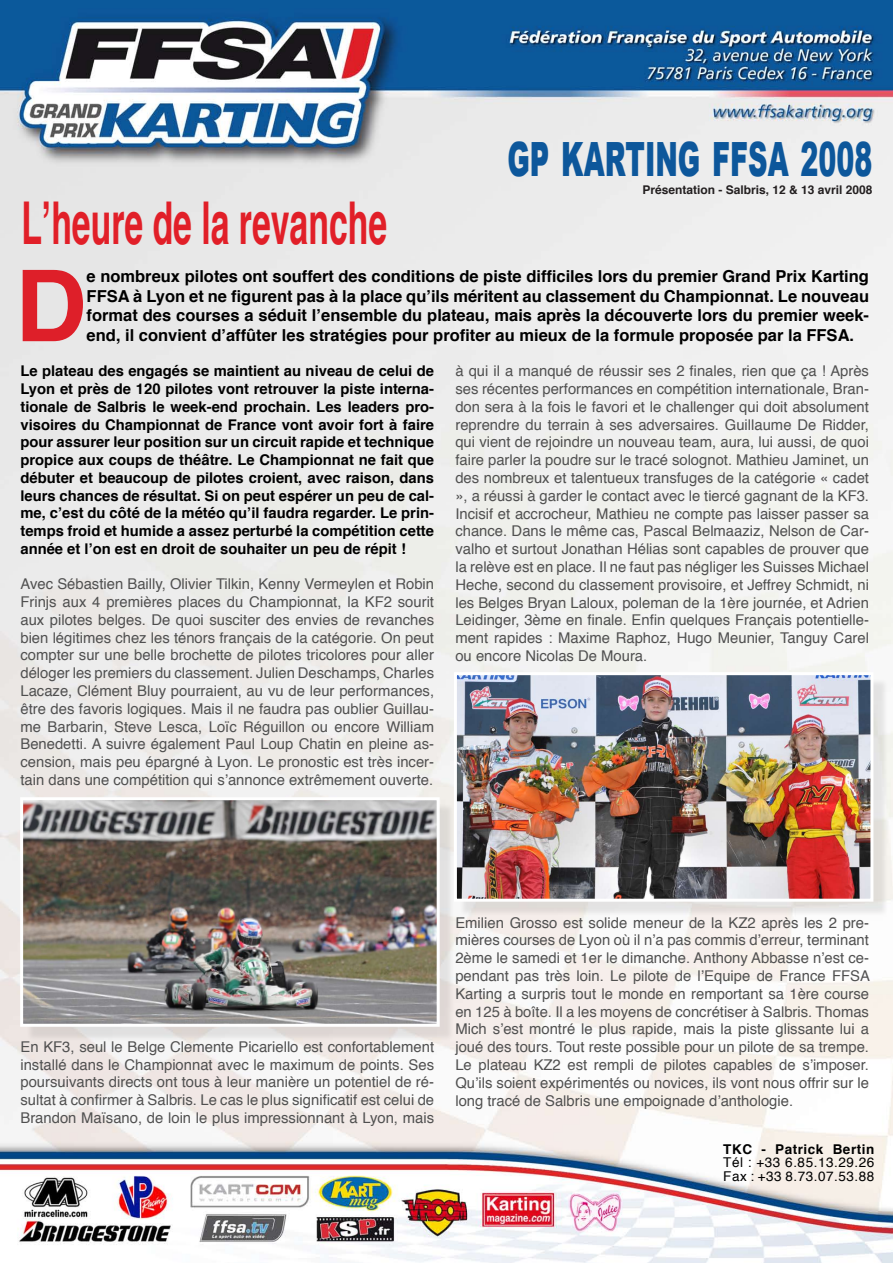
<style>
.page{position:relative;width:893px;height:1263px;background:#fff}
.page>*{position:absolute;margin:0;border:0;box-sizing:border-box;transform-origin:0 0}
.t1{font:700 99px "Helvetica";color:#de1f29}
.t2{font:700 59.1px "Helvetica";color:#e11f28;scale:.57 1}
.t3{font:900 47.25px "Arial";color:#0d579b;scale:.57 1}
.t4{font:700 16.5px/19.8px "Helvetica";color:#000;text-align:justify}
.t5{font:14.85px/17.9px "Helvetica";color:#505050;text-align:justify}
.t6{font:700 14.85px/17.7px "Helvetica";color:#000;text-align:justify}
.t7{font:13.5px/13.5px "Helvetica";letter-spacing:.04em;color:#000}
.t8{font:700 13.5px "Helvetica";letter-spacing:.04em;color:#000}
.t9{font:700 12px "Helvetica";color:#231f20}
</style>
<div class="page">
<img style="left:0;top:0;width:893px;height:1263px">
<div style="left:25px;top:802px;width:431px;height:241px;background:#231f20;opacity:.1"></div>
<img style="left:24px;top:801px;width:412px;height:222px">
<div style="left:20px;top:797px;width:420px;height:230px;border:3px solid #fff"></div>
<div style="left:459px;top:677px;width:431px;height:241px;background:#231f20;opacity:.1"></div>
<img style="left:458px;top:676px;width:411px;height:222px">
<div style="left:454px;top:672px;width:419px;height:230px;border:3px solid #fff"></div>
<h3 class="t3" style="left:507px;top:133px;width:642px">GP KARTING FFSA 2008</h3>
<h2 class="t2" style="left:21px;top:169px;width:643px">L’heure de la revanche</h2>
<p class="t9" style="left:642px;top:179px;width:232px">Présentation - Salbris, 12 &amp; 13 avril 2008</p>
<h1 class="t1" style="left:15px;top:217px;width:73px">D</h1>
<p class="t4" style="left:87px;top:265px;width:784px">e nombreux pilotes ont souffert des conditions de piste difficiles lors du premier Grand Prix Karting FFSA à Lyon et ne figurent pas à la place qu’ils méritent au classement du Championnat. Le nouveau format des courses a séduit l’ensemble du plateau, mais après la découverte lors du premier week&shy;end, il convient d’affûter les stratégies pour profiter au mieux de la formule proposée par la FFSA.</p>
<p class="t6" style="left:20px;top:361px;width:415px">Le plateau des engagés se maintient au niveau de celui de Lyon et près de 120 pilotes vont retrouver la piste interna&shy;tionale de Salbris le week-end prochain. Les leaders pro&shy;visoires du Championnat de France vont avoir fort à faire pour assurer leur position sur un circuit rapide et technique propice aux coups de théâtre. Le Championnat ne fait que débuter et beaucoup de pilotes croient, avec raison, dans leurs chances de résultat. Si on peut espérer un peu de cal&shy;me, c’est du côté de la météo qu’il faudra regarder. Le prin&shy;temps froid et humide a assez perturbé la compétition cette année et l’on est en droit de souhaiter un peu de répit !</p>
<p class="t5" style="left:20px;top:575px;width:415px">Avec Sébastien Bailly, Olivier Tilkin, Kenny Vermeylen et Robin Frinjs aux 4 premières places du Championnat, la KF2 sourit aux pilotes belges. De quoi susciter des envies de revanches bien légitimes chez les ténors français de la catégorie. On peut compter sur une belle brochette de pilotes tricolores pour aller déloger les premiers du classement. Julien Deschamps, Charles Lacaze, Clément Bluy pourraient, au vu de leur performances, être des favoris logiques. Mais il ne faudra pas oublier Guillau&shy;me Barbarin, Steve Lesca, Loïc Réguillon ou encore William Benedetti. A suivre également Paul Loup Chatin en pleine as&shy;cension, mais peu épargné à Lyon. Le pronostic est très incer&shy;tain dans une compétition qui s’annonce extrêmement ouverte.</p>
<p class="t5" style="left:455px;top:362px;width:415px">à qui il a manqué de réussir ses 2 finales, rien que ça ! Après ses récentes performances en compétition internationale, Bran&shy;don sera à la fois le favori et le challenger qui doit absolument reprendre du terrain à ses adversaires. Guillaume De Ridder, qui vient de rejoindre un nouveau team, aura, lui aussi, de quoi faire parler la poudre sur le tracé solognot. Mathieu Jaminet, un des nombreux et talentueux transfuges de la catégorie « cadet », a réussi à garder le contact avec le tiercé gagnant de la KF3.<br>Incisif et accrocheur, Mathieu ne compte pas laisser passer sa chance. Dans le même cas, Pascal Belmaaziz, Nelson de Car&shy;valho et surtout Jonathan Hélias sont capables de prouver que la relève est en place. Il ne faut pas négliger les Suisses Michael Heche, second du classement provisoire, et Jeffrey Schmidt, ni les Belges Bryan Laloux, poleman de la 1ère journée, et Adrien Leidinger, 3ème en finale. Enfin quelques Français potentielle&shy;ment rapides : Maxime Raphoz, Hugo Meunier, Tanguy Carel ou encore Nicolas De Moura.</p>
<p class="t5" style="left:20px;top:1037px;width:415px">En KF3, seul le Belge Clemente Picariello est confortablement installé dans le Championnat avec le maximum de points. Ses poursuivants directs ont tous à leur manière un potentiel de ré&shy;sultat à confirmer à Salbris. Le cas le plus significatif est celui de Brandon Maïsano, de loin le plus impressionnant à Lyon, mais</p>
<p class="t5" style="left:455px;top:913px;width:416px">Emilien Grosso est solide meneur de la KZ2 après les 2 pre&shy;mières courses de Lyon où il n’a pas commis d’erreur, terminant 2ème le samedi et 1er le dimanche. Anthony Abbasse n’est ce&shy;pendant pas très loin. Le pilote de l’Equipe de France FFSA Karting a surpris tout le monde en remportant sa 1ère course en 125 à boîte. Il a les moyens de concrétiser à Salbris. Thomas Mich s’est montré le plus rapide, mais la piste glissante lui a joué des tours. Tout reste possible pour un pilote de sa trempe.<br>Le plateau KZ2 est rempli de pilotes capables de s’imposer.<br>Qu’ils soient expérimentés ou novices, ils vont nous offrir sur le long tracé de Salbris une empoignade d’anthologie.</p>
<p class="t8" style="left:723px;top:1137px;width:153px">TKC - Patrick Bertin</p>
<p class="t7" style="left:723px;top:1155px;width:153px">Tél : +33 6.85.13.29.26<br>Fax : +33 8.73.07.53.88</p>
</div>
